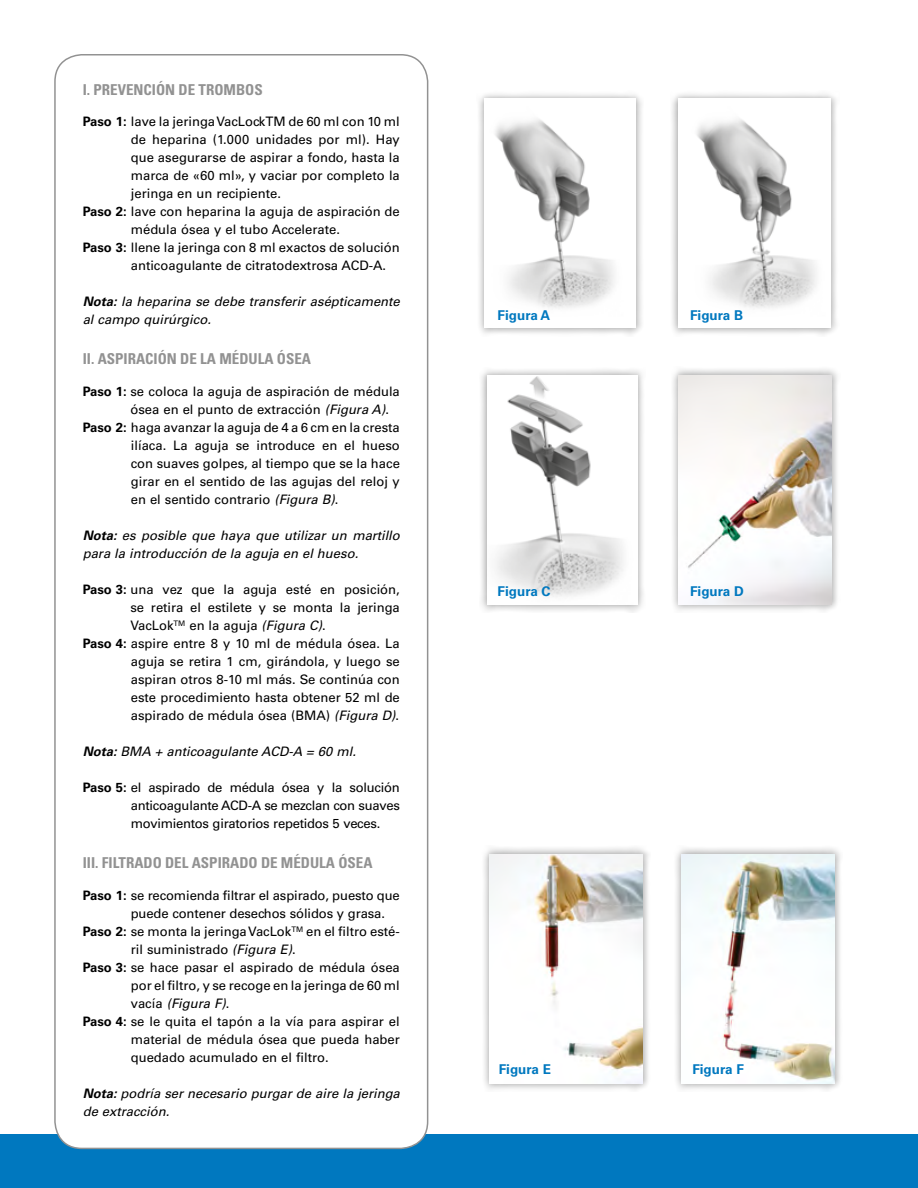
<style>
.page{position:relative;width:918px;height:1188px;background:#fff}
.page>*{position:absolute;margin:0;border:0;box-sizing:border-box;transform-origin:0 0}
.Titular_2{font:700 condensed 15px "Univers LT Std";color:#929292}
.Título__pie_de_foto{font:700 13.5px "Univers LT Std";color:#0078bf}
.Texto_normal{font:13.05px/18px "Univers LT Std";color:#000;text-align:justify}
.Nota{font:italic 13.05px/18px "Univers LT Std";color:#000}
.s1{font-weight:700}
.s2{font-style:italic}
</style>
<div class="page">
<div style="left:0;top:1134px;width:918px;height:54px;background:#0078bf"></div>
<div style="left:476px;top:90px;width:168px;height:246px;background:#000;opacity:.35"></div>
<img style="left:485px;top:99px;width:150px;height:229px">
<div style="left:671px;top:366px;width:169px;height:247px;background:#000;opacity:.35"></div>
<img style="left:679px;top:375px;width:153px;height:230px">
<div style="left:481px;top:845px;width:170px;height:247px;background:#000;opacity:.35"></div>
<img style="left:490px;top:854px;width:153px;height:230px">
<div style="left:673px;top:845px;width:170px;height:247px;background:#000;opacity:.35"></div>
<img style="left:682px;top:854px;width:153px;height:230px">
<div style="left:670px;top:90px;width:170px;height:246px;background:#000;opacity:.35"></div>
<img style="left:678px;top:99px;width:153px;height:229px">
<div style="left:479px;top:368px;width:166px;height:245px;background:#000;opacity:.35"></div>
<img style="left:487px;top:376px;width:150px;height:229px">
<div style="left:55px;top:55px;width:373px;height:1093px;background:#fff;border-radius:27px"></div>
<div style="left:54px;top:54px;width:374px;height:1095px;border:2px solid #929292;border-radius:27px"></div>
<p class="Titular_2" style="left:83px;top:80px;width:182px">I. PREVENCIÓN DE TROMBOS</p>
<p class="Texto_normal" style="left:131px;top:112px;width:271px;text-indent:-48px"><span class="s1">Paso 1:</span> lave la jeringa VacLockTM de 60 ml con 10 ml de heparina (1.000 unidades por ml). Hay que asegurarse de aspirar a fondo, hasta la marca de «60 ml», y vaciar por completo la jeringa en un recipiente.</p>
<p class="Texto_normal" style="left:131px;top:202px;width:271px;text-indent:-48px"><span class="s1">Paso 2:</span> lave con heparina la aguja de aspiración de médula ósea y el tubo Accelerate.</p>
<p class="Texto_normal" style="left:131px;top:238px;width:271px;text-indent:-48px"><span class="s1">Paso 3:</span> llene la jeringa con 8 ml exactos de solución anticoagulante de citratodextrosa ACD-A.</p>
<p class="Nota" style="left:83px;top:293px;width:319px"><span class="s1">Nota:</span> la heparina se debe transferir asépticamente al campo quirúrgico.</p>
<p class="Titular_2" style="left:83px;top:350px;width:230px">II. ASPIRACIÓN DE LA MÉDULA ÓSEA</p>
<p class="Texto_normal" style="left:130px;top:382px;width:271px;text-indent:-48px"><span class="s1">Paso 1:</span> se coloca la aguja de aspiración de médula ósea en el punto de extracción <span class="s2">(Figura A)</span>.</p>
<p class="Texto_normal" style="left:131px;top:418px;width:271px;text-indent:-48px"><span class="s1">Paso 2:</span> haga avanzar la aguja de 4 a 6 cm en la cresta ilíaca. La aguja se introduce en el hueso con suaves golpes, al tiempo que se la hace girar en el sentido de las agujas del reloj y en el sentido contrario <span class="s2">(Figura B)</span>.</p>
<p class="Nota" style="left:83px;top:527px;width:319px"><span class="s1">Nota:</span> es posible que haya que utilizar un martillo para la introducción de la aguja en el hueso.</p>
<p class="Texto_normal" style="left:130px;top:580px;width:271px;text-indent:-48px"><span class="s1">Paso 3:</span> una vez que la aguja esté en posición, se retira el estilete y se monta la jeringa VacLok<sup>TM</sup> en la aguja <span class="s2">(Figura C)</span>.</p>
<p class="Texto_normal" style="left:131px;top:634px;width:271px;text-indent:-48px"><span class="s1">Paso 4:</span> aspire entre 8 y 10 ml de médula ósea. La aguja se retira 1 cm, girándola, y luego se aspiran otros 8-10 ml más. Se continúa con este procedimiento hasta obtener 52 ml de aspirado de médula ósea (BMA) <span class="s2">(Figura D)</span>.</p>
<p class="Nota" style="left:83px;top:743px;width:275px"><span class="s1">Nota:</span> BMA + anticoagulante ACD-A = 60 ml.</p>
<p class="Texto_normal" style="left:131px;top:778px;width:271px;text-indent:-48px"><span class="s1">Paso 5:</span> el aspirado de médula ósea y la solución anticoagulante ACD-A se mezclan con suaves movimientos giratorios repetidos 5 veces.</p>
<p class="Titular_2" style="left:83px;top:854px;width:291px">III. FILTRADO DEL ASPIRADO DE MÉDULA ÓSEA</p>
<p class="Texto_normal" style="left:131px;top:886px;width:271px;text-indent:-48px"><span class="s1">Paso 1:</span> se recomienda filtrar el aspirado, puesto que puede contener desechos sólidos y grasa.</p>
<p class="Texto_normal" style="left:131px;top:922px;width:271px;text-indent:-48px"><span class="s1">Paso 2:</span> se monta la jeringa VacLok<sup>TM</sup> en el filtro esté&shy;ril suministrado <span class="s2">(Figura E)</span>.</p>
<p class="Texto_normal" style="left:131px;top:958px;width:271px;text-indent:-48px"><span class="s1">Paso 3:</span> se hace pasar el aspirado de médula ósea por el filtro, y se recoge en la jeringa de 60 ml vacía <span class="s2">(Figura F)</span>.</p>
<p class="Texto_normal" style="left:131px;top:1012px;width:271px;text-indent:-48px"><span class="s1">Paso 4:</span> se le quita el tapón a la vía para aspirar el material de médula ósea que pueda haber quedado acumulado en el filtro.</p>
<p class="Nota" style="left:83px;top:1085px;width:319px"><span class="s1">Nota:</span> podría ser necesario purgar de aire la jeringa de extracción.</p>
<p class="Título__pie_de_foto" style="left:498px;top:307px;width:54px">Figura A</p>
<p class="Título__pie_de_foto" style="left:690px;top:307px;width:55px">Figura B</p>
<p class="Título__pie_de_foto" style="left:498px;top:583px;width:55px">Figura C</p>
<p class="Título__pie_de_foto" style="left:690px;top:583px;width:55px">Figura D</p>
<p class="Título__pie_de_foto" style="left:499px;top:1062px;width:54px">Figura E</p>
<p class="Título__pie_de_foto" style="left:692px;top:1062px;width:53px">Figura F</p>
</div>
